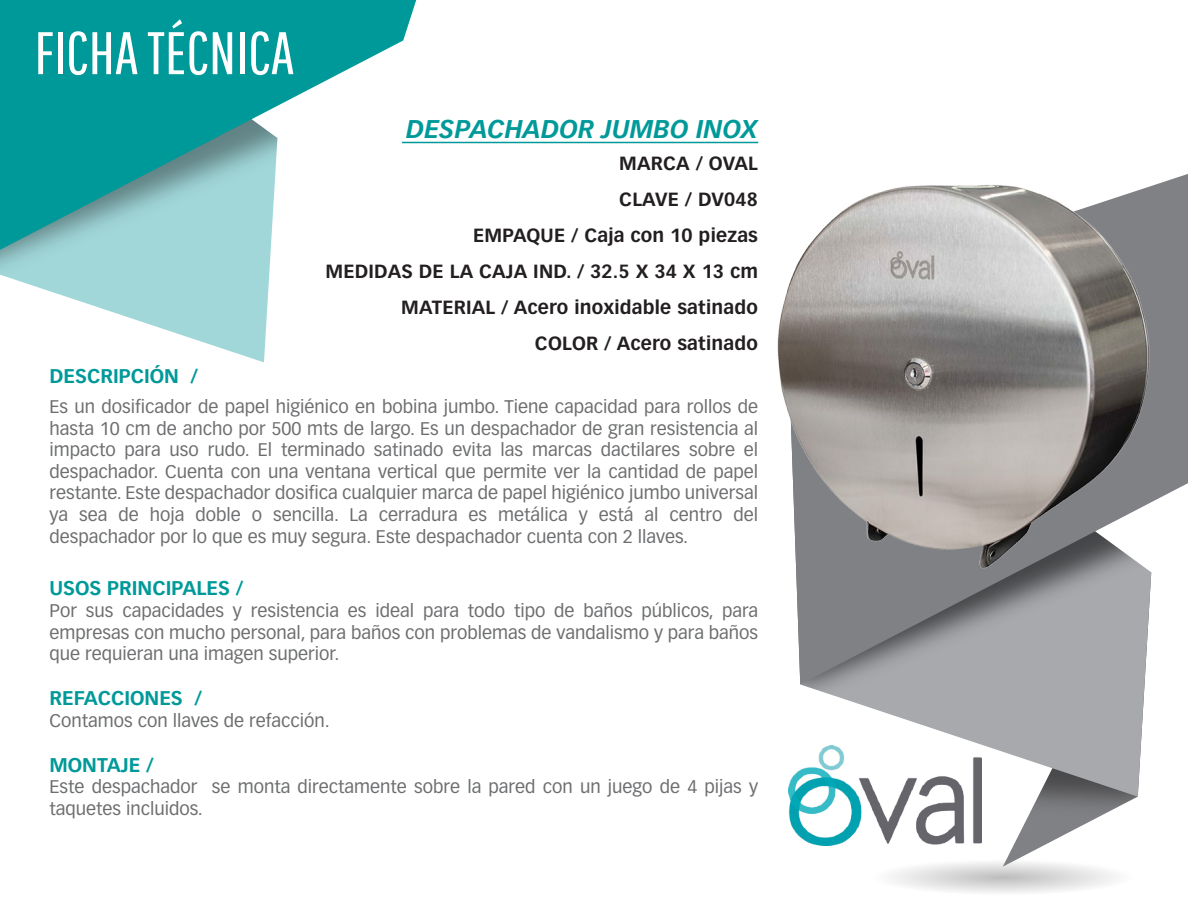
<style>
.page{position:relative;width:1188px;height:918px;background:#fff}
.page>*{position:absolute;margin:0;border:0;box-sizing:border-box;transform-origin:0 0}
.t1{font:italic 700 25.2px "Vectora LH";color:#099}
.t2{font:700 19.5px "Vectora LT Std";color:#099}
.t3{font:700 18.75px/36px "Vectora LT Std";letter-spacing:.01em;color:#231f20;text-align:right}
.t4{font:18px/21.6px "Vectora LH";color:#6d6e70;text-align:justify}
</style>
<div class="page">
<svg style="left:892px;top:862px;width:223px;height:31px"></svg>
<svg style="left:1003px;top:851px;width:112px;height:16px"></svg>
<img style="left:1010px;top:797px;width:127px;height:54px">
<svg style="left:788px;top:739px;width:354px;height:58px;fill:#a7a9ac"></svg>
<img style="left:800px;top:684px;width:345px;height:55px">
<svg style="left:796px;top:174px;width:392px;height:510px;background:#9e9fa2"></svg>
<img style="left:0;top:250px;width:271px;height:102px">
<svg style="left:0;top:0;width:416px;height:250px;fill:#099"></svg>
<img style="left:789px;top:746px;width:193px;height:99px">
<svg style="left:38px;top:32px;width:15px;height:42px"></svg>
<hr style="left:58px;top:32px;width:4px;height:42px;background:#fff">
<svg style="left:69px;top:31px;width:68px;height:44px"></svg>
<svg style="left:148px;top:19px;width:59px;height:56px"></svg>
<svg style="left:213px;top:32px;width:19px;height:42px"></svg>
<div style="left:240px;top:32px;width:5px;height:42px;background:#fff"></div>
<svg style="left:251px;top:31px;width:42px;height:44px"></svg>
<hr style="left:402px;top:142px;width:356px;height:1px;background:#099">
<img style="left:777px;top:174px;width:381px;height:405px">
<p class="t2" style="left:49px;top:365px;width:150px">DESCRIPCIÓN /</p>
<h1 class="t1" style="left:406px;top:114px;width:354px">DESPACHADOR JUMBO INOX</h1>
<p class="t3" style="left:325px;top:146px;width:434px">MARCA / OVAL<br>CLAVE / DV048<br>EMPAQUE / Caja con 10 piezas<br>MEDIDAS DE LA CAJA IND. / 32.5 X 34 X 13 cm<br>MATERIAL / Acero inoxidable satinado<br>COLOR / Acero satinado</p>
<p class="t4" style="left:49px;top:396px;width:710px">Es un dosificador de papel higiénico en bobina jumbo. Tiene capacidad para rollos de hasta 10 cm de ancho por 500 mts de largo. Es un despachador de gran resistencia al impacto para uso rudo. El terminado satinado evita las marcas dactilares sobre el despachador. Cuenta con una ventana vertical que permite ver la cantidad de papel restante. Este despachador dosifica cualquier marca de papel higiénico jumbo universal ya sea de hoja doble o sencilla. La cerradura es metálica y está al centro del despachador por lo que es muy segura. Este despachador cuenta con 2 llaves.</p>
<p class="t2" style="left:49px;top:577px;width:195px">USOS PRINCIPALES /</p>
<p class="t4" style="left:49px;top:600px;width:710px">Por sus capacidades y resistencia es ideal para todo tipo de baños públicos, para empresas con mucho personal, para baños con problemas de vandalismo y para baños que requieran una imagen superior.</p>
<p class="t2" style="left:49px;top:686px;width:154px">REFACCIONES /</p>
<p class="t4" style="left:49px;top:710px;width:282px">Contamos con llaves de refacción.</p>
<p class="t2" style="left:49px;top:753px;width:106px">MONTAJE /</p>
<p class="t4" style="left:49px;top:776px;width:710px">Este despachador se monta directamente sobre la pared con un juego de 4 pijas y taquetes incluidos.</p>
</div>
